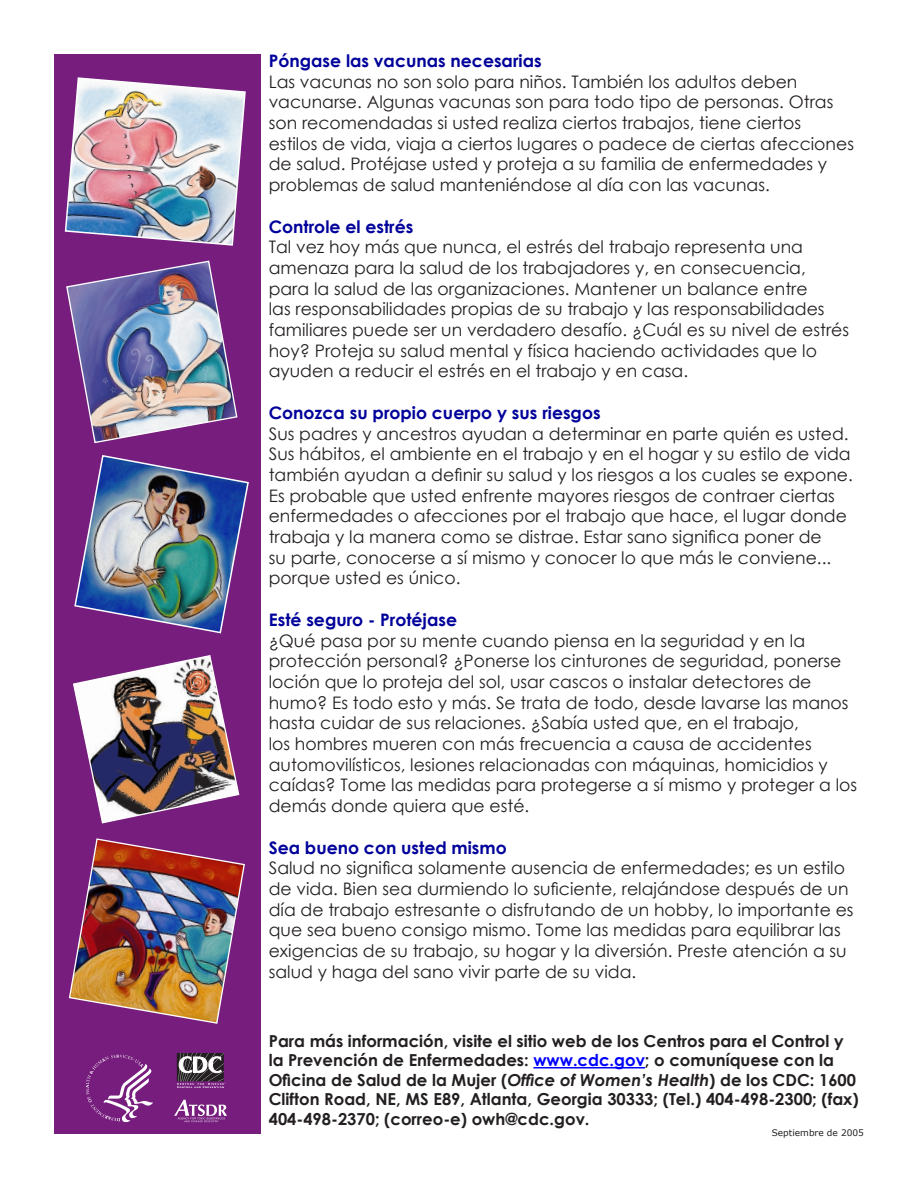
<style>
.page{position:relative;width:918px;height:1188px;background:#fff}
.page>*{position:absolute;margin:0;border:0;box-sizing:border-box;transform-origin:0 0}
.Pa0{font:17.25px/20.7px "Century Gothic";color:#231f20}
.Pa0-2{font:700 17.25px "Century Gothic";color:#00009a}
.Pa0-3{font:700 16.5px/19.5px "Century Gothic";color:#231f20}
.Default{font:9px "Verdana";color:#231f20}
.s1{color:#00f}
.s2{font-style:italic}
</style>
<div class="page">
<div style="left:54px;top:54px;width:206px;height:1080px;background:#761d7d"></div>
<img style="left:66px;top:260px;width:172px;height:184px">
<img style="left:74px;top:455px;width:175px;height:179px">
<svg style="left:73px;top:655px;width:167px;height:169px"></svg>
<img style="left:68px;top:838px;width:177px;height:186px">
<img style="left:64px;top:77px;width:182px;height:169px">
<hr style="left:533px;top:1067px;width:112px;height:1px;background:#00f">
<svg style="left:86px;top:1054px;width:67px;height:69px"></svg>
<svg style="left:174px;top:1099px;width:53px;height:23px"></svg>
<svg style="left:177px;top:1053px;width:49px;height:35px;background:#705d70"></svg>
<p class="Pa0-2" style="left:269px;top:48px;width:274px">Póngase las vacunas necesarias</p>
<p class="Pa0" style="left:269px;top:71px;width:587px">Las vacunas no son solo para niños. También los adultos deben vacunarse. Algunas vacunas son para todo tipo de personas. Otras son recomendadas si usted realiza ciertos trabajos, tiene ciertos estilos de vida, viaja a ciertos lugares o padece de ciertas afecciones de salud. Protéjase usted y proteja a su familia de enfermedades y problemas de salud manteniéndose al día con las vacunas.</p>
<p class="Pa0-2" style="left:269px;top:213px;width:146px">Controle el estrés</p>
<p class="Pa0" style="left:269px;top:236px;width:582px">Tal vez hoy más que nunca, el estrés del trabajo representa una amenaza para la salud de los trabajadores y, en consecuencia, para la salud de las organizaciones. Mantener un balance entre<br>las responsabilidades propias de su trabajo y las responsabilidades familiares puede ser un verdadero desafío. ¿Cuál es su nivel de estrés hoy? Proteja su salud mental y física haciendo actividades que lo ayuden a reducir el estrés en el trabajo y en casa.</p>
<p class="Pa0-2" style="left:269px;top:399px;width:333px">Conozca su propio cuerpo y sus riesgos</p>
<p class="Pa0" style="left:269px;top:423px;width:586px">Sus padres y ancestros ayudan a determinar en parte quién es usted.<br>Sus hábitos, el ambiente en el trabajo y en el hogar y su estilo de vida también ayudan a definir su salud y los riesgos a los cuales se expone.<br>Es probable que usted enfrente mayores riesgos de contraer ciertas enfermedades o afecciones por el trabajo que hace, el lugar donde trabaja y la manera como se distrae. Estar sano significa poner de<br>su parte, conocerse a sí mismo y conocer lo que más le conviene... porque usted es único.</p>
<p class="Pa0-2" style="left:269px;top:606px;width:190px">Esté seguro - Protéjase</p>
<p class="Pa0" style="left:269px;top:630px;width:590px">¿Qué pasa por su mente cuando piensa en la seguridad y en la protección personal? ¿Ponerse los cinturones de seguridad, ponerse loción que lo proteja del sol, usar cascos o instalar detectores de humo? Es todo esto y más. Se trata de todo, desde lavarse las manos hasta cuidar de sus relaciones. ¿Sabía usted que, en el trabajo,<br>los hombres mueren con más frecuencia a causa de accidentes automovilísticos, lesiones relacionadas con máquinas, homicidios y caídas? Tome las medidas para protegerse a sí mismo y proteger a los demás donde quiera que esté.</p>
<p class="Pa0-2" style="left:269px;top:834px;width:240px">Sea bueno con usted mismo</p>
<p class="Pa0" style="left:269px;top:857px;width:586px">Salud no significa solamente ausencia de enfermedades; es un estilo de vida. Bien sea durmiendo lo suficiente, relajándose después de un día de trabajo estresante o disfrutando de un hobby, lo importante es que sea bueno consigo mismo. Tome las medidas para equilibrar las exigencias de su trabajo, su hogar y la diversión. Preste atención a su salud y haga del sano vivir parte de su vida.</p>
<p class="Pa0-3" style="left:269px;top:1030px;width:592px">Para más información, visite el sitio web de los Centros para el Control y la Prevención de Enfermedades: <span class="s1">www.cdc.gov</span>; o comuníquese con la Oficina de Salud de la Mujer (<span class="s2">Office of Women’s Health</span>) de los CDC: 1600<br>Clifton Road, NE, MS E89, Atlanta, Georgia 30333; (Tel.) 404-498-2300; (fax)<br>404-498-2370; (correo-e) owh@cdc.gov.</p>
<p class="Default" style="left:772px;top:1127px;width:94px">Septiembre de 2005</p>
</div>
